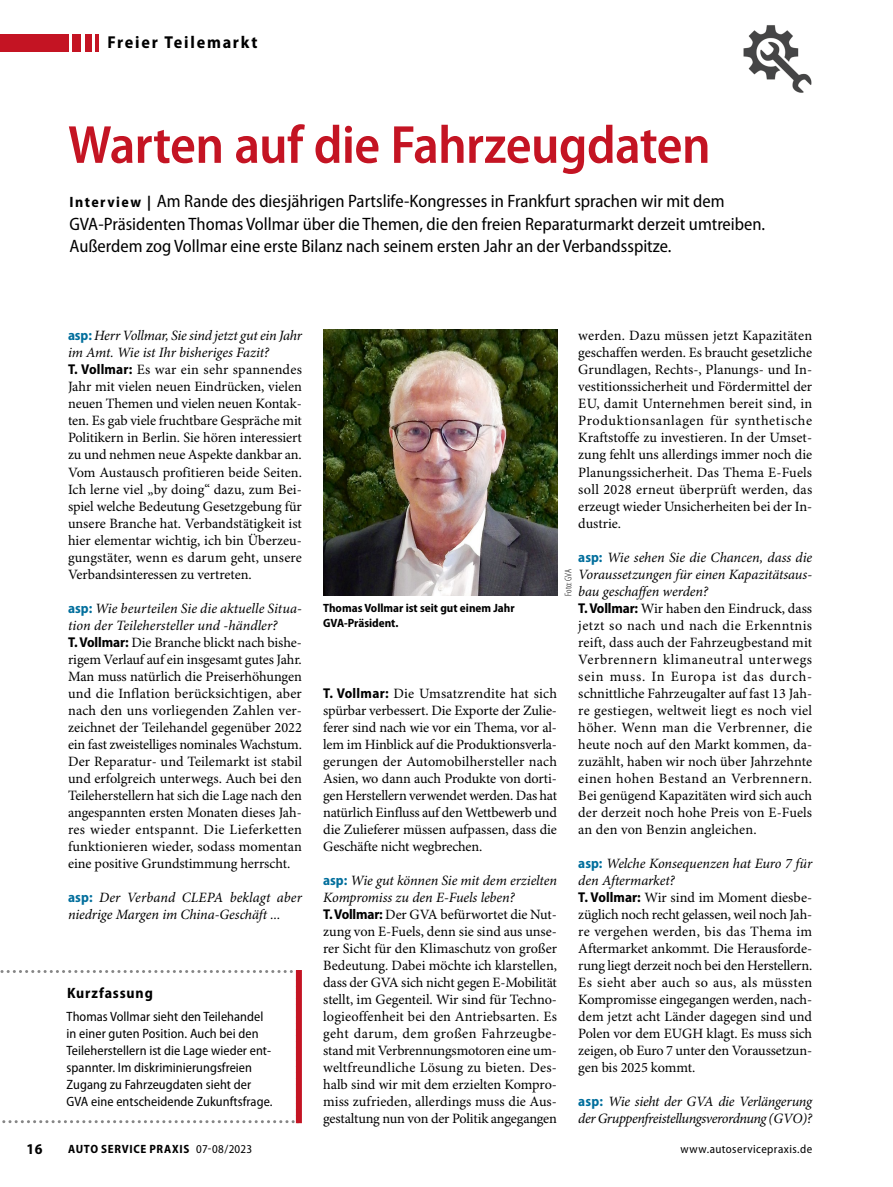
<style>
.page{position:relative;width:893px;height:1187px;background:#fff}
.page>*{position:absolute;margin:0;border:0;box-sizing:border-box;transform-origin:0 0}
.Title_36pt_Titelthem{font:600 semi-condensed 54px "Myriad Pro";letter-spacing:-.015em;color:#c41423}
.Title_36pt_Titelthem-2{font:semi-condensed 18px/22.5px "Myriad Pro";color:#000}
.Category_Rubrik{font:700 semi-condensed 17.25px "Myriad Pro";letter-spacing:.1em;color:#000}
.Box_Heading_Überschr{font:700 semi-condensed 15px "Myriad Pro";letter-spacing:.055em;color:#000}
.Para_Answer_x{font:14.25px/17px "Minion Pro";letter-spacing:-.005em;color:#000;text-align:justify}
.Para_Question_Heftfa{font:italic 14.25px/17px "Minion Pro";letter-spacing:-.005em;color:#000}
.Para_Question_Heftfa-2{font:italic 14.25px/17px "Minion Pro";letter-spacing:-.025em;color:#000}
.Para_Box_Standard{font:semi-condensed 13.5px/17px "Myriad Pro";letter-spacing:.005em;color:#000}
.Image_Caption_Biti_S{font:700 semi-condensed 12px/15px "Myriad Pro";color:#000}
.Image_Caption_Biti_S-2{font:700 semi-condensed 12px "Myriad Pro";letter-spacing:.055em;color:#000}
.t1{font:semi-condensed 12px "Myriad Pro";letter-spacing:.035em;color:#000}
.Image_Source_Bildque{font:300 condensed 9.75px "Myriad Pro";letter-spacing:-.01em;color:#000}
.s1{font-weight:700;font-size:15px}
.s2{font-family:"Myriad Pro";font-weight:700;font-style:normal;font-stretch:semi-condensed;color:#006e9c}
.s3{font-family:"Myriad Pro";font-weight:700;font-stretch:semi-condensed}
.s4{font-weight:400}
</style>
<div class="page">
<hr style="left:96px;top:34px;width:3px;height:17px;background:#c41423">
<div style="left:72px;top:34px;width:9px;height:17px;background:#c41423"></div>
<div style="left:85px;top:34px;width:6px;height:17px;background:#c41423"></div>
<div style="left:0;top:34px;width:68px;height:17px;background:#c41423"></div>
<svg style="left:0;top:970px;width:296px;height:153px"></svg>
<div style="left:296px;top:969px;width:6px;height:154px;background:#c41423"></div>
<img style="left:323px;top:329px;width:234px;height:266px">
<img style="left:743px;top:25px;width:69px;height:68px">
<p class="Category_Rubrik" style="left:107px;top:33px;width:152px">Freier Teilemarkt</p>
<p class="Title_36pt_Titelthem" style="left:68px;top:115px;width:644px">Warten auf die Fahrzeugdaten</p>
<p class="Title_36pt_Titelthem-2" style="left:69px;top:190px;width:697px"><span class="s1">Interview |</span> Am Rande des diesjährigen Partslife-Kongresses in Frankfurt sprachen wir mit dem<br>GVA-Präsidenten Thomas Vollmar über die Themen, die den freien Reparaturmarkt derzeit umtreiben.<br>Außerdem zog Vollmar eine erste Bilanz nach seinem ersten Jahr an der Verbandsspitze.</p>
<p class="Para_Question_Heftfa" style="left:68px;top:328px;width:235px"><span class="s2">asp:</span> Herr Vollmar, Sie sind jetzt gut ein Jahr im Amt. Wie ist Ihr bisheriges Fazit?</p>
<p class="Para_Answer_x" style="left:68px;top:362px;width:235px"><span class="s3">T. Vollmar:</span> Es war ein sehr spannendes Jahr mit vielen neuen Eindrücken, vielen neuen Themen und vielen neuen Kontak&shy;ten. Es gab viele fruchtbare Gespräche mit Politikern in Berlin. Sie hören interessiert zu und nehmen neue Aspekte dankbar an.<br>Vom Austausch profitieren beide Seiten.<br>Ich lerne viel „by doing“ dazu, zum Bei&shy;spiel welche Bedeutung Gesetzgebung für unsere Branche hat. Verbandstätigkeit ist hier elementar wichtig, ich bin Überzeu&shy;gungstäter, wenn es darum geht, unsere Verbandsinteressen zu vertreten.</p>
<p class="Para_Question_Heftfa" style="left:68px;top:600px;width:235px"><span class="s2">asp:</span> Wie beurteilen Sie die aktuelle Situa&shy;tion der Teilehersteller und -händler?</p>
<p class="Para_Answer_x" style="left:68px;top:634px;width:235px"><span class="s3">T. Vollmar:</span> Die Branche blickt nach bishe&shy;rigem Verlauf auf ein insgesamt gutes Jahr.<br>Man muss natürlich die Preiserhöhungen und die Inflation berücksichtigen, aber nach den uns vorliegenden Zahlen ver&shy;zeichnet der Teilehandel gegenüber 2022 ein fast zweistelliges nominales Wachstum.<br>Der Reparatur- und Teilemarkt ist stabil und erfolgreich unterwegs. Auch bei den Teileherstellern hat sich die Lage nach den angespannten ersten Monaten dieses Jah&shy;res wieder entspannt. Die Lieferketten funktionieren wieder, sodass momentan eine positive Grundstimmung herrscht.</p>
<p class="Para_Question_Heftfa" style="left:68px;top:889px;width:235px"><span class="s2">asp:</span> Der Verband CLEPA beklagt aber niedrige Margen im China-Geschäft ...</p>
<p class="Box_Heading_Überschr" style="left:67px;top:984px;width:87px">Kurzfassung</p>
<p class="Para_Box_Standard" style="left:67px;top:1008px;width:207px">Thomas Vollmar sieht den Teilehandel in einer guten Position. Auch bei den Teileherstellern ist die Lage wieder ent&shy;spannter. Im diskriminierungsfreien Zugang zu Fahrzeugdaten sieht der GVA eine entscheidende Zukunftsfrage.</p>
<p class="Para_Answer_x" style="left:578px;top:328px;width:235px">werden. Dazu müssen jetzt Kapazitäten geschaffen werden. Es braucht gesetzliche Grundlagen, Rechts-, Planungs- und In&shy;vestitionssicherheit und Fördermittel der EU, damit Unternehmen bereit sind, in Produktionsanlagen für synthetische Kraftstoffe zu investieren. In der Umset&shy;zung fehlt uns allerdings immer noch die Planungssicherheit. Das Thema E-Fuels soll 2028 erneut überprüft werden, das erzeugt wieder Unsicherheiten bei der In&shy;dustrie.</p>
<p class="Para_Question_Heftfa" style="left:578px;top:549px;width:235px;text-align:justify"><span class="s2">asp:</span> Wie sehen Sie die Chancen, dass die Voraussetzungen für einen Kapazitätsaus&shy;bau geschaffen werden?</p>
<p class="Para_Answer_x" style="left:578px;top:600px;width:235px"><span class="s3">T. Vollmar:</span> Wir haben den Eindruck, dass jetzt so nach und nach die Erkenntnis reift, dass auch der Fahrzeugbestand mit Verbrennern klimaneutral unterwegs sein muss. In Europa ist das durch&shy;schnittliche Fahrzeugalter auf fast 13 Jah&shy;re gestiegen, weltweit liegt es noch viel höher. Wenn man die Verbrenner, die heute noch auf den Markt kommen, da&shy;zuzählt, haben wir noch über Jahrzehnte einen hohen Bestand an Verbrennern.<br>Bei genügend Kapazitäten wird sich auch der derzeit noch hohe Preis von E-Fuels an den von Benzin angleichen.</p>
<p class="Para_Question_Heftfa" style="left:578px;top:855px;width:235px"><span class="s2">asp:</span> Welche Konsequenzen hat Euro 7 für den Aftermarket?</p>
<p class="Para_Answer_x" style="left:578px;top:889px;width:235px"><span class="s3">T. Vollmar:</span> Wir sind im Moment diesbe&shy;züglich noch recht gelassen, weil noch Jah&shy;re vergehen werden, bis das Thema im Aftermarket ankommt. Die Herausforde&shy;rung liegt derzeit noch bei den Herstellern.<br>Es sieht aber auch so aus, als müssten Kompromisse eingegangen werden, nach&shy;dem jetzt acht Länder dagegen sind und Polen vor dem EUGH klagt. Es muss sich zeigen, ob Euro 7 unter den Voraussetzun&shy;gen bis 2025 kommt.</p>
<p class="Para_Question_Heftfa-2" style="left:578px;top:1093px;width:235px"><span class="s2">asp:</span> Wie sieht der GVA die Verlängerung der Gruppenfreistellungsverordnung (GVO)?</p>
<p class="Image_Source_Bildque" style="left:563px;top:595px;width:28px;rotate:-90deg">Foto: GVA</p>
<p class="Image_Caption_Biti_S" style="left:323px;top:600px;width:193px">Thomas Vollmar ist seit gut einem Jahr<br>GVA-Präsident.</p>
<p class="Para_Answer_x" style="left:323px;top:685px;width:235px"><span class="s3">T. Vollmar:</span> Die Umsatzrendite hat sich spürbar verbessert. Die Exporte der Zulie&shy;ferer sind nach wie vor ein Thema, vor al&shy;lem im Hinblick auf die Produktionsverla&shy;gerungen der Automobilhersteller nach Asien, wo dann auch Produkte von dorti&shy;gen Herstellern verwendet werden. Das hat natürlich Einfluss auf den Wettbewerb und die Zulieferer müssen aufpassen, dass die Geschäfte nicht wegbrechen.</p>
<p class="Para_Question_Heftfa" style="left:323px;top:872px;width:235px"><span class="s2">asp:</span> Wie gut können Sie mit dem erzielten<br>Kompromiss zu den E-Fuels leben?</p>
<p class="Para_Answer_x" style="left:323px;top:906px;width:235px"><span class="s3">T. Vollmar:</span> Der GVA befürwortet die Nut&shy;zung von E-Fuels, denn sie sind aus unse&shy;rer Sicht für den Klimaschutz von großer Bedeutung. Dabei möchte ich klarstellen, dass der GVA sich nicht gegen E-Mobilität stellt, im Gegenteil. Wir sind für Techno&shy;logieoffenheit bei den Antriebsarten. Es geht darum, dem großen Fahrzeugbe&shy;stand mit Verbrennungsmotoren eine um&shy;weltfreundliche Lösung zu bieten. Des&shy;halb sind wir mit dem erzielten Kompro&shy;miss zufrieden, allerdings muss die Aus&shy;gestaltung nun von der Politik angegangen</p>
<p class="Box_Heading_Überschr" style="left:27px;top:1140px;width:17px">16</p>
<p class="Image_Caption_Biti_S-2" style="left:68px;top:1142px;width:186px">AUTO SERVICE PRAXIS <span class="s4">07-08/2023</span></p>
<p class="t1" style="left:681px;top:1142px;width:133px">www.autoservicepraxis.de</p>
</div>
